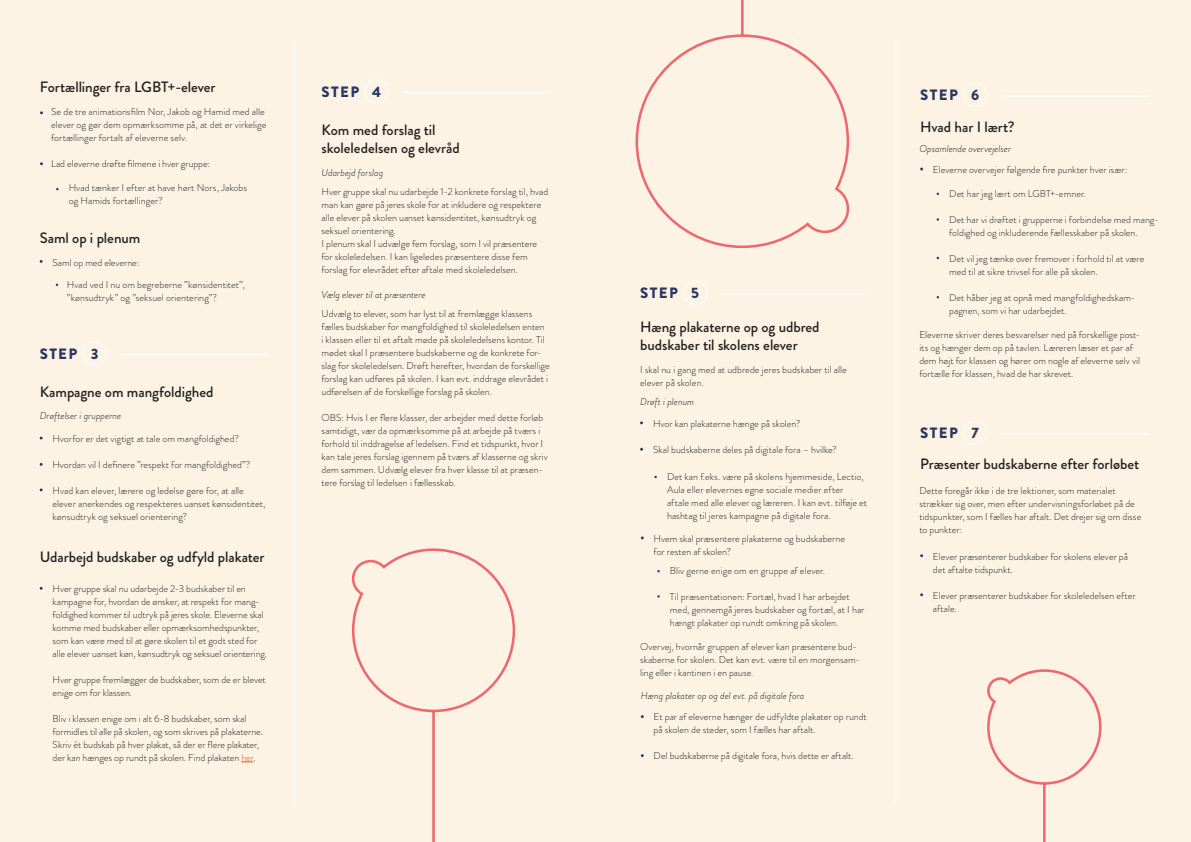
<style>
.page{position:relative;width:1191px;height:842px;background:#fcf3e4}
.page>*{position:absolute;margin:0;border:0;box-sizing:border-box;transform-origin:0 0}
.t1{font:500 15px/18px "Brandon Grotesque";letter-spacing:-.005em;color:#23211f}
.t2{font:900 15px "Brandon Grotesque";letter-spacing:.1em;color:#2b3763}
.t3{font:300 10px/13px "Brandon Grotesque";color:#23211f}
.t4{font:italic 300 10px "Brandon Grotesque";letter-spacing:.005em;color:#23211f}
.s1{color:#e9511d}
</style>
<div class="page">
<hr style="left:294px;top:40px;width:1px;height:762px;background:#fff">
<hr style="left:895px;top:40px;width:1px;height:762px;background:#fff">
<svg style="left:635px;top:0;width:215px;height:249px"></svg>
<svg style="left:351px;top:548px;width:165px;height:294px"></svg>
<svg style="left:987px;top:669px;width:115px;height:173px"></svg>
<div style="left:83px;top:341px;width:24px;height:25px;border:1px solid #fff;border-radius:50%"></div>
<div style="left:364px;top:79px;width:25px;height:24px;border:1px solid #fff;border-radius:50%"></div>
<div style="left:683px;top:281px;width:24px;height:24px;border:1px solid #fff;border-radius:50%"></div>
<hr style="left:120px;top:354px;width:149px;height:1px;background:#fff">
<hr style="left:402px;top:92px;width:148px;height:1px;background:#fff">
<hr style="left:720px;top:294px;width:148px;height:1px;background:#fff">
<svg style="left:241px;top:762px;width:12px;height:1px"></svg>
<div style="left:963px;top:83px;width:24px;height:24px;border:1px solid #fff;border-radius:50%"></div>
<div style="left:963px;top:421px;width:24px;height:24px;border:1px solid #fff;border-radius:50%"></div>
<hr style="left:1000px;top:96px;width:149px;height:1px;background:#fff">
<hr style="left:1000px;top:434px;width:149px;height:1px;background:#fff">
<h1 class="t1" style="left:40px;top:78px;width:177px">Fortællinger fra LGBT+-elever</h1>
<p class="t3" style="left:51px;top:105px;width:217px">Se de tre animationsfilm Nor, Jakob og Hamid med alle elever og gør dem opmærksomme på, at det er virkelige fortællinger fortalt af eleverne selv.</p>
<p class="t3" style="left:51px;top:157px;width:160px">Lad eleverne drøfte filmene i hver gruppe:</p>
<p class="t3" style="left:69px;top:181px;width:180px">Hvad tænker I efter at have hørt Nors, Jakobs og Hamids fortællinger?</p>
<h1 class="t1" style="left:40px;top:229px;width:102px">Saml op i plenum</h1>
<p class="t3" style="left:52px;top:256px;width:88px">Saml op med eleverne:</p>
<p class="t3" style="left:67px;top:278px;width:179px">Hvad ved I nu om begreberne ”kønsidentitet”, ”kønsudtryk” og ”seksuel orientering”?</p>
<h1 class="t2" style="left:40px;top:343px;width:39px">STEP</h1>
<h1 class="t2" style="left:91px;top:343px;width:9px">3</h1>
<h1 class="t1" style="left:40px;top:383px;width:175px">Kampagne om mangfoldighed</h1>
<p class="t4" style="left:40px;top:409px;width:83px">Drøftelser i grupperne</p>
<p class="t3" style="left:52px;top:432px;width:188px">Hvorfor er det vigtigt at tale om mangfoldighed?</p>
<p class="t3" style="left:52px;top:458px;width:200px">Hvordan vil I definere ”respekt for mangfoldighed”?</p>
<p class="t3" style="left:52px;top:484px;width:215px">Hvad kan elever, lærere og ledelse gøre for, at alle elever anerkendes og respekteres uanset kønsidentitet, kønsudtryk og seksuel orientering?</p>
<h1 class="t1" style="left:40px;top:548px;width:226px">Udarbejd budskaber og udfyld plakater</h1>
<p class="t3" style="left:53px;top:582px;width:216px">Hver gruppe skal nu udarbejde 2-3 budskaber til en kampagne for, hvordan de ønsker, at respekt for mang&shy;foldighed kommer til udtryk på jeres skole. Eleverne skal komme med budskaber eller opmærksomhedspunkter, som kan være med til at gøre skolen til et godt sted for alle elever uanset køn, kønsudtryk og seksuel orientering.</p>
<p class="t3" style="left:53px;top:673px;width:215px">Hver gruppe fremlægger de budskaber, som de er blevet enige om for klassen.</p>
<p class="t3" style="left:53px;top:712px;width:212px">Bliv i klassen enige om i alt 6-8 budskaber, som skal formidles til alle på skolen, og som skrives på plakaterne.<br>Skriv ét budskab på hver plakat, så der er flere plakater, der kan hænges op rundt på skolen. Find plakaten <span class="s1">her</span>.</p>
<h1 class="t2" style="left:321px;top:81px;width:39px">STEP</h1>
<h1 class="t2" style="left:372px;top:81px;width:10px">4</h1>
<h1 class="t1" style="left:321px;top:121px;width:140px">Kom med forslag til skoleledelsen og elevråd</h1>
<p class="t4" style="left:321px;top:166px;width:63px">Udarbejd forslag</p>
<p class="t3" style="left:321px;top:185px;width:228px">Hver gruppe skal nu udarbejde 1-2 konkrete forslag til, hvad man kan gøre på jeres skole for at inkludere og respektere alle elever på skolen uanset kønsidentitet, kønsudtryk og seksuel orientering.<br>I plenum skal I udvælge fem forslag, som I vil præsentere for skoleledelsen. I kan ligeledes præsentere disse fem forslag for elevrådet efter aftale med skoleledelsen.</p>
<p class="t3" style="left:321px;top:307px;width:230px">Udvælg to elever, som har lyst til at fremlægge klassens fælles budskaber for mangfoldighed til skoleledelsen enten<br>i klassen eller til et aftalt møde på skoleledelsens kontor. Til mødet skal I præsentere budskaberne og de konkrete for&shy;slag for skoleledelsen. Drøft herefter, hvordan de forskellige forslag kan udføres på skolen. I kan evt. inddrage elevrådet i udførelsen af de forskellige forslag på skolen.</p>
<p class="t3" style="left:321px;top:411px;width:228px">OBS: Hvis I er flere klasser, der arbejder med dette forløb samtidigt, vær da opmærksomme på at arbejde på tværs i forhold til inddragelse af ledelsen. Find et tidspunkt, hvor I kan tale jeres forslag igennem på tværs af klasserne og skriv dem sammen. Udvælg elever fra hver klasse til at præsen&shy;tere forslag til ledelsen i fællesskab.</p>
<p class="t4" style="left:321px;top:288px;width:106px">Vælg elever til at præsentere</p>
<h1 class="t2" style="left:640px;top:282px;width:39px">STEP</h1>
<h1 class="t2" style="left:691px;top:282px;width:9px">5</h1>
<h1 class="t1" style="left:640px;top:318px;width:181px">Hæng plakaterne op og udbred budskaber til skolens elever</h1>
<p class="t3" style="left:640px;top:363px;width:208px">I skal nu i gang med at udbrede jeres budskaber til alle elever på skolen.</p>
<p class="t4" style="left:640px;top:394px;width:56px">Drøft i plenum</p>
<p class="t3" style="left:653px;top:417px;width:149px">Hvor kan plakaterne hænge på skolen?</p>
<p class="t3" style="left:653px;top:443px;width:185px">Skal budskaberne deles på digitale fora – hvilke?</p>
<p class="t3" style="left:667px;top:470px;width:202px">Det kan f.eks. være på skolens hjemmeside, Lectio, Aula eller elevernes egne sociale medier efter aftale med alle elever og læreren. I kan evt. tilføje et hashtag til jeres kampagne på digitale fora.</p>
<p class="t3" style="left:653px;top:532px;width:193px">Hvem skal præsentere plakaterne og budskaberne for resten af skolen?</p>
<p class="t3" style="left:670px;top:564px;width:156px">Bliv gerne enige om en gruppe af elever.</p>
<p class="t3" style="left:670px;top:590px;width:196px">Til præsentationen: Fortæl, hvad I har arbejdet med, gennemgå jeres budskaber og fortæl, at I har hængt plakater op rundt omkring på skolen.</p>
<p class="t3" style="left:640px;top:640px;width:221px">Overvej, hvornår gruppen af elever kan præsentere bud&shy;skaberne for skolen. Det kan evt. være til en morgensam&shy;ling eller i kantinen i en pause.</p>
<p class="t4" style="left:641px;top:689px;width:165px">Hæng plakater op og del evt. på digitale fora</p>
<p class="t3" style="left:653px;top:710px;width:215px">Et par af eleverne hænger de udfyldte plakater op rundt på skolen de steder, som I fælles har aftalt.</p>
<p class="t3" style="left:653px;top:749px;width:202px">Del budskaberne på digitale fora, hvis dette er aftalt.</p>
<h1 class="t2" style="left:920px;top:84px;width:39px">STEP</h1>
<h1 class="t2" style="left:971px;top:84px;width:10px">6</h1>
<h1 class="t1" style="left:920px;top:118px;width:96px">Hvad har I lært?</h1>
<p class="t4" style="left:919px;top:141px;width:93px">Opsamlende overvejelser</p>
<p class="t3" style="left:933px;top:163px;width:196px">Eleverne overvejer følgende fire punkter hver især:</p>
<p class="t3" style="left:949px;top:187px;width:138px">Det har jeg lært om LGBT+-emner.</p>
<p class="t3" style="left:949px;top:213px;width:211px">Det har vi drøftet i grupperne i forbindelse med mang&shy;foldighed og inkluderende fællesskaber på skolen.</p>
<p class="t3" style="left:949px;top:252px;width:197px">Det vil jeg tænke over fremover i forhold til at være med til at sikre trivsel for alle på skolen.</p>
<p class="t3" style="left:949px;top:291px;width:185px">Det håber jeg at opnå med mangfoldighedskam&shy;pagnen, som vi har udarbejdet.</p>
<p class="t3" style="left:919px;top:328px;width:222px">Eleverne skriver deres besvarelser ned på forskellige post&shy;its og hænger dem op på tavlen. Læreren læser et par af dem højt for klassen og hører om nogle af eleverne selv vil fortælle for klassen, hvad de har skrevet.</p>
<h1 class="t2" style="left:920px;top:422px;width:39px">STEP</h1>
<h1 class="t2" style="left:971px;top:422px;width:9px">7</h1>
<h1 class="t1" style="left:920px;top:455px;width:221px">Præsenter budskaberne efter forløbet</h1>
<p class="t3" style="left:919px;top:484px;width:223px">Dette foregår ikke i de tre lektioner, som materialet strækker sig over, men efter undervisningsforløbet på de tidspunkter, som I fælles har aftalt. Det drejer sig om disse to punkter:</p>
<p class="t3" style="left:933px;top:550px;width:197px">Elever præsenterer budskaber for skolens elever på det aftalte tidspunkt.</p>
<p class="t3" style="left:933px;top:589px;width:204px">Elever præsenterer budskaber for skoleledelsen efter aftale.</p>
</div>
